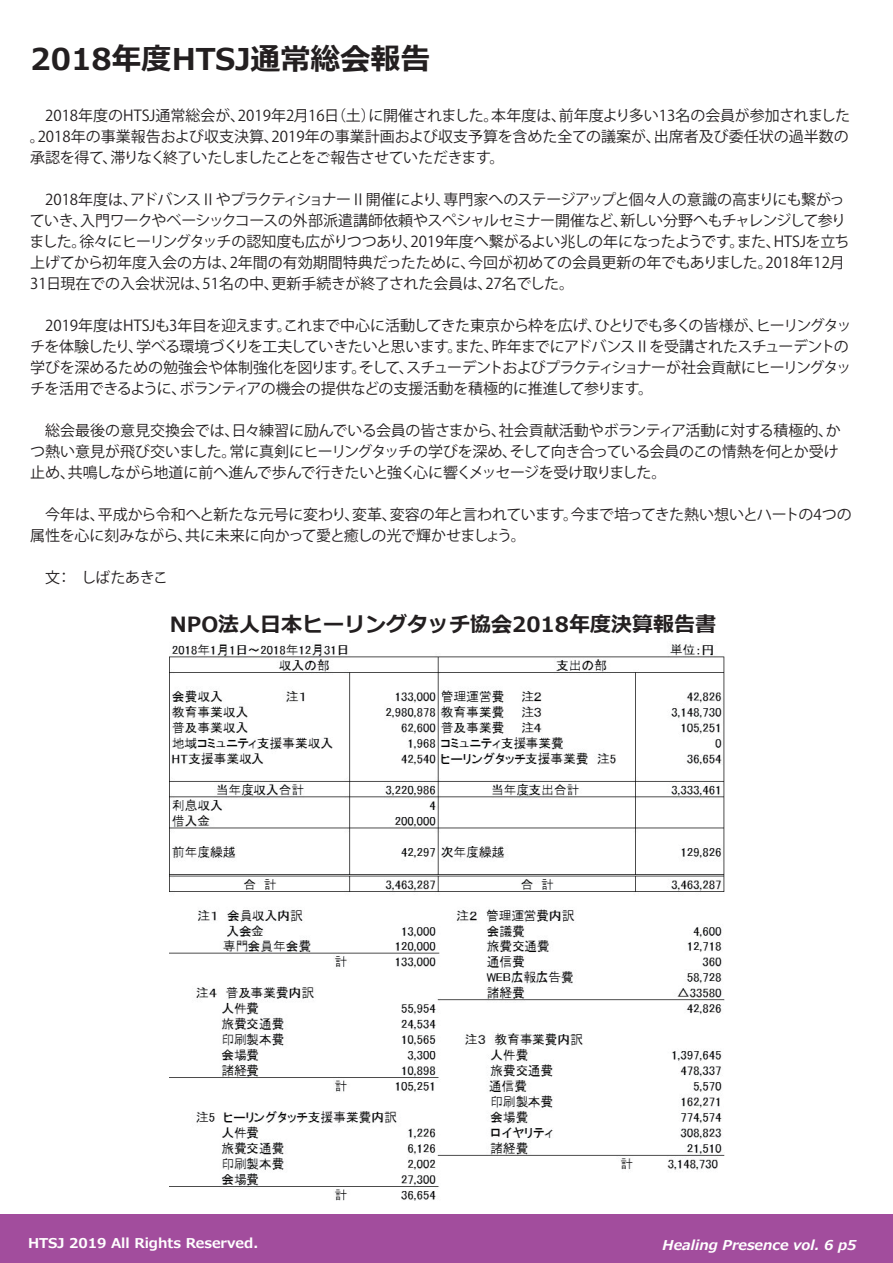
<style>
.page{position:relative;width:893px;height:1263px;background:#fff}
.page>*{position:absolute;margin:0;border:0;box-sizing:border-box;transform-origin:0 0}
.t1{font:700 30px "Meiryo";color:#231f20}
.t2{font:700 21px "Meiryo";color:#231f20}
.t3{font:15px/21px "Koz Go Pr 6 N";letter-spacing:-.02em;color:#231f20}
.t4{font:15px/21px "Koz Go Pr 6 N";letter-spacing:-.04em;color:#231f20}
.t5{font:700 13.5px "Meiryo";color:#fff}
.t6{font:italic 700 13.5px "Meiryo";color:#fff}
</style>
<div class="page">
<div style="left:0;top:1215px;width:893px;height:48px;background:#a24d9d"></div>
<img style="left:169px;top:644px;width:556px;height:557px">
<h1 class="t1" style="left:30px;top:38px;width:402px">2018年度HTSJ通常総会報告</h1>
<p class="t3" style="left:30px;top:105px;width:822px;text-align:justify">　2018年度のHTSJ通常総会が、2019年2月16日（土）に開催されました。本年度は、前年度より多い13名の会員が参加されました。2018年の事業報告および収支決算、2019年の事業計画および収支予算を含めた全ての議案が、出席者及び委任状の過半数の承認を得て、滞りなく終了いたしましたことをご報告させていただきます。</p>
<p class="t3" style="left:30px;top:189px;width:821px">　2018年度は、アドバンスⅡやプラクティショナーⅡ開催により、専門家へのステージアップと個々人の意識の高まりにも繋がっていき、入門ワークやベーシックコースの外部派遣講師依頼やスペシャルセミナー開催など、新しい分野へもチャレンジして参りました。徐々にヒーリングタッチの認知度も広がりつつあり、2019年度へ繋がるよい兆しの年になったようです。また、HTSJを立ち上げてから初年度入会の方は、2年間の有効期間特典だったために、今回が初めての会員更新の年でもありました。2018年12月31日現在での入会状況は、51名の中、更新手続きが終了された会員は、27名でした。</p>
<p class="t4" style="left:30px;top:315px;width:823px">　2019年度はHTSJも3年目を迎えます。これまで中心に活動してきた東京から枠を広げ、ひとりでも多くの皆様が、ヒーリングタッチを体験したり、学べる環境づくりを工夫していきたいと思います。また、昨年までにアドバンスⅡを受講されたスチューデントの学びを深めるための勉強会や体制強化を図ります。そして、スチューデントおよびプラクティショナーが社会貢献にヒーリングタッチを活用できるように、ボランティアの機会の提供などの支援活動を積極的に推進して参ります。</p>
<p class="t3" style="left:30px;top:420px;width:812px">　総会最後の意見交換会では、日々練習に励んでいる会員の皆さまから、社会貢献活動やボランティア活動に対する積極的、かつ熱い意見が飛び交いました。常に真剣にヒーリングタッチの学びを深め、そして向き合っている会員のこの情熱を何とか受け止め、共鳴しながら地道に前へ進んで歩んで行きたいと強く心に響くメッセージを受け取りました。</p>
<p class="t3" style="left:30px;top:504px;width:823px">　今年は、平成から令和へと新たな元号に変わり、変革、変容の年と言われています。今まで培ってきた熱い想いとハートの4つの属性を心に刻みながら、共に未来に向かって愛と癒しの光で輝かせましょう。</p>
<p class="t3" style="left:30px;top:567px;width:139px">　文：　しばたあきこ</p>
<h2 class="t2" style="left:170px;top:609px;width:548px">NPO法人日本ヒーリングタッチ協会2018年度決算報告書</h2>
<p class="t5" style="left:28px;top:1234px;width:232px">HTSJ 2019 All Rights Reserved.</p>
<p class="t6" style="left:663px;top:1235px;width:195px">Healing Presence vol. 6 p5</p>
</div>
